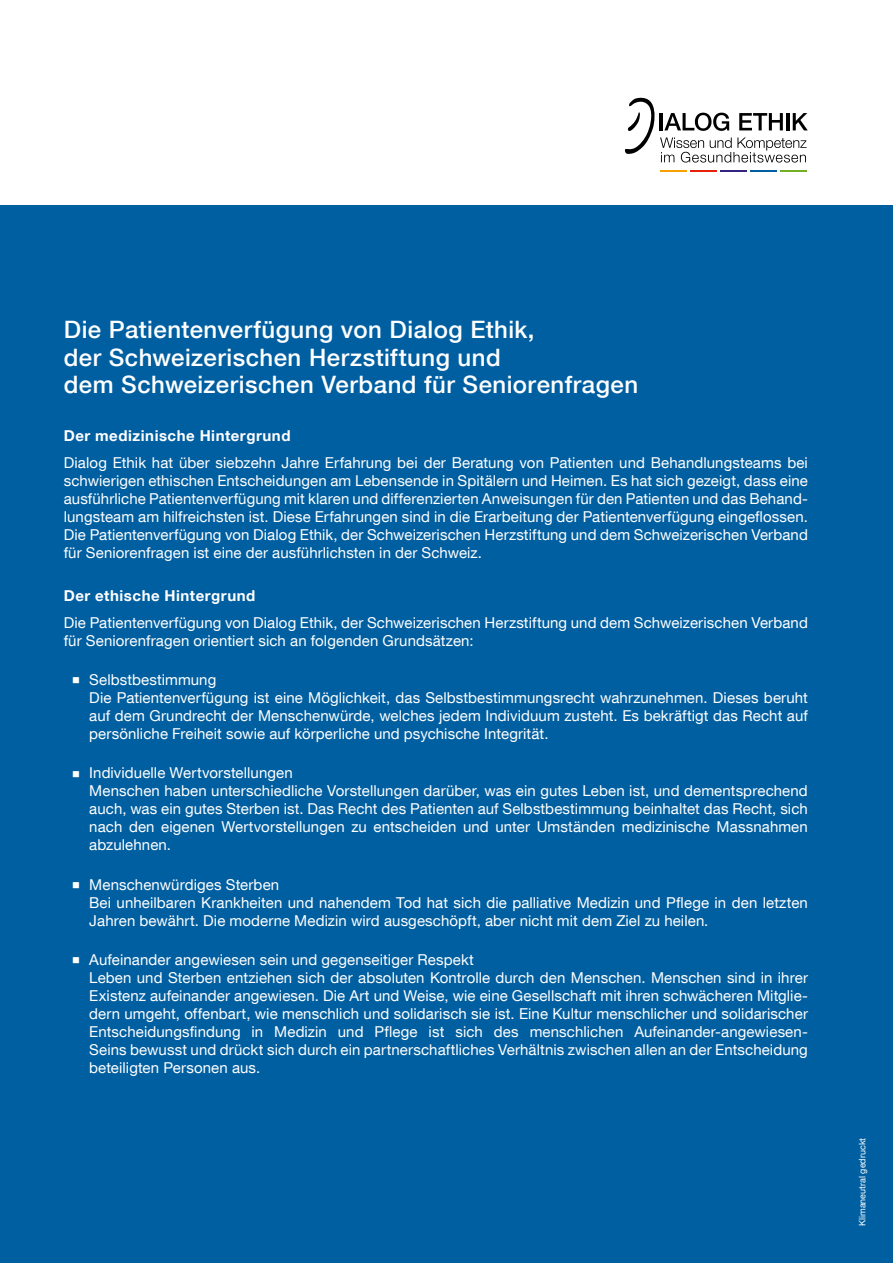
<style>
.page{position:relative;width:893px;height:1263px;background:#fff}
.page>*{position:absolute;margin:0;border:0;box-sizing:border-box;transform-origin:0 0}
.t1{font:500 24px/27.6px "Helvetica Neue LT Com";letter-spacing:.02em;color:#fff}
.t2{font:15px/18px "Helvetica Neue LT Com";letter-spacing:.005em;color:#fff}
.t3{font:700 15px "Helvetica Neue LT Com";letter-spacing:.035em;color:#fff}
.t4{font:9px "Helvetica Neue LT Com";color:#fff}
</style>
<div class="page">
<hr style="left:660px;top:170px;width:26px;height:2px;background:#f6a100">
<hr style="left:690px;top:170px;width:26px;height:2px;background:#e4220a">
<hr style="left:750px;top:170px;width:27px;height:2px;background:#005fa1">
<hr style="left:720px;top:170px;width:26px;height:2px;background:#332382">
<hr style="left:780px;top:170px;width:27px;height:2px;background:#72af24">
<svg style="left:625px;top:98px;width:183px;height:65px"></svg>
<div style="left:0;top:206px;width:893px;height:1057px;background:#005fa1"></div>
<h1 class="t1" style="left:64px;top:316px;width:576px">Die Patientenverfügung von Dialog Ethik,<br>der Schweizerischen Herzstiftung und<br>dem Schweizerischen Verband für Seniorenfragen</h1>
<p class="t3" style="left:64px;top:426px;width:228px">Der medizinische Hintergrund</p>
<p class="t2" style="left:64px;top:453px;width:746px;text-align:justify">Dialog Ethik hat über siebzehn Jahre Erfahrung bei der Beratung von Patienten und Behandlungsteams bei schwierigen ethischen Entscheidungen am Lebensende in Spitälern und Heimen. Es hat sich gezeigt, dass eine ausführliche Patientenverfügung mit klaren und differenzierten Anweisungen für den Patienten und das Behand&shy;lungsteam am hilfreichsten ist. Diese Erfahrungen sind in die Erarbeitung der Patientenverfügung eingeflossen.<br>Die Patientenverfügung von Dialog Ethik, der Schweizerischen Herzstiftung und dem Schweizerischen Verband für Seniorenfragen ist eine der ausführlichsten in der Schweiz.</p>
<p class="t3" style="left:64px;top:586px;width:193px">Der ethische Hintergrund</p>
<p class="t2" style="left:64px;top:613px;width:746px">Die Patientenverfügung von Dialog Ethik, der Schweizerischen Herzstiftung und dem Schweizerischen Verband für Seniorenfragen orientiert sich an folgenden Grundsätzen:</p>
<p class="t2" style="left:89px;top:670px;width:720px">Selbstbestimmung<br>Die Patientenverfügung ist eine Möglichkeit, das Selbstbestimmungsrecht wahrzunehmen. Dieses beruht auf dem Grundrecht der Menschenwürde, welches jedem Individuum zusteht. Es bekräftigt das Recht auf persönliche Freiheit sowie auf körperliche und psychische Integrität.</p>
<p class="t2" style="left:89px;top:763px;width:720px">Individuelle Wertvorstellungen<br>Menschen haben unterschiedliche Vorstellungen darüber, was ein gutes Leben ist, und dementsprechend auch, was ein gutes Sterben ist. Das Recht des Patienten auf Selbstbestimmung beinhaltet das Recht, sich nach den eigenen Wertvorstellungen zu entscheiden und unter Umständen medizinische Massnahmen abzulehnen.</p>
<p class="t2" style="left:89px;top:875px;width:720px">Menschenwürdiges Sterben<br>Bei unheilbaren Krankheiten und nahendem Tod hat sich die palliative Medizin und Pflege in den letzten<br>Jahren bewährt. Die moderne Medizin wird ausgeschöpft, aber nicht mit dem Ziel zu heilen.</p>
<p class="t2" style="left:89px;top:950px;width:720px">Aufeinander angewiesen sein und gegenseitiger Respekt<br>Leben und Sterben entziehen sich der absoluten Kontrolle durch den Menschen. Menschen sind in ihrer Existenz aufeinander angewiesen. Die Art und Weise, wie eine Gesellschaft mit ihren schwächeren Mitglie&shy;dern umgeht, offenbart, wie menschlich und solidarisch sie ist. Eine Kultur menschlicher und solidarischer Entscheidungsfindung in Medizin und Pflege ist sich des menschlichen Aufeinander-angewiesen-Seins bewusst und drückt sich durch ein partnerschaftliches Verhältnis zwischen allen an der Entscheidung beteiligten Personen aus.</p>
<p class="t4" style="left:857px;top:1226px;width:90px;rotate:-90deg">Klimaneutral gedruckt</p>
</div>
